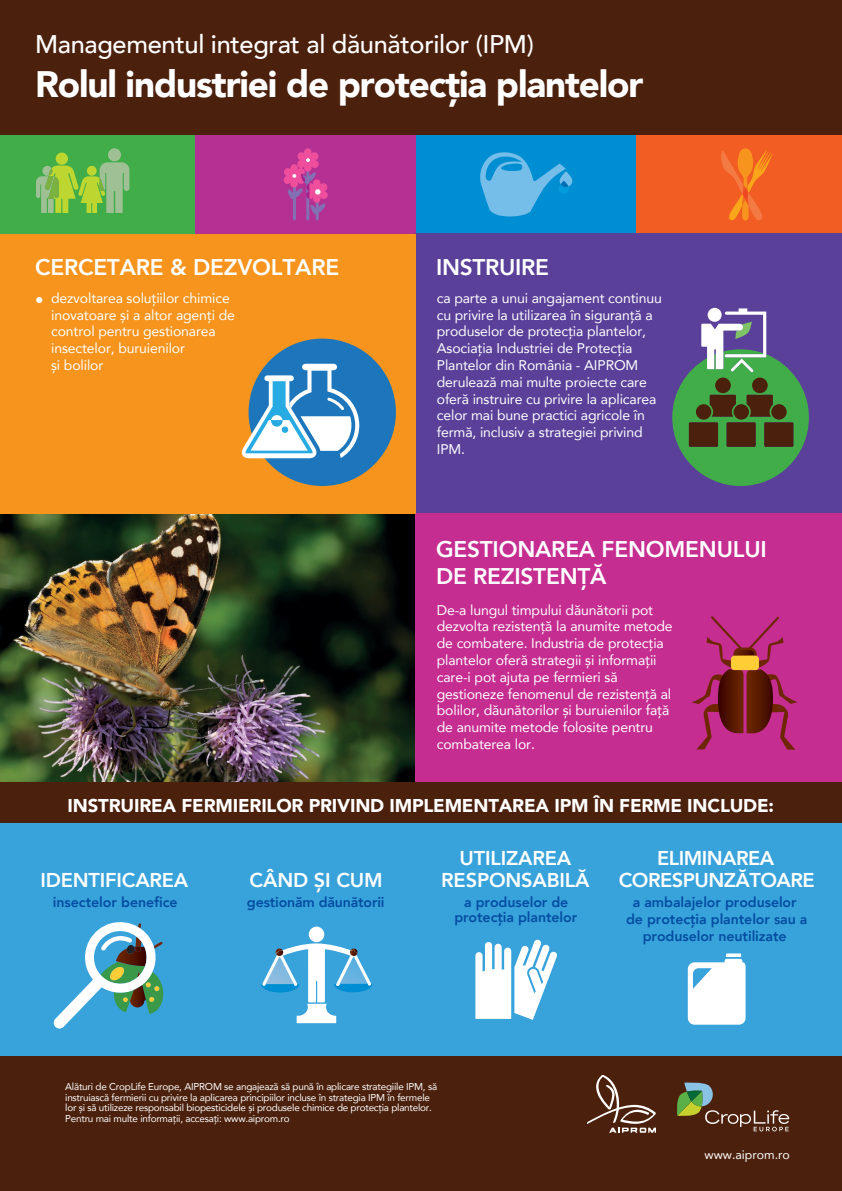
<style>
.page{position:relative;width:842px;height:1191px;background:#fff}
.page>*{position:absolute;margin:0;border:0;box-sizing:border-box;transform-origin:0 0}
.t1{font:900 36.75px "Avenir";letter-spacing:-.03em;color:#fff}
.t2{font:500 25.45px "Avenir";letter-spacing:-.015em;color:#fff}
.t3{font:800 22.65px/27.1px "Avenir";letter-spacing:-.01em;color:#fff}
.t4{font:800 20px/22.6px "Avenir";letter-spacing:-.01em;color:#fff;text-align:center}
.t5{font:900 18.5px "Avenir";letter-spacing:-.01em;color:#fff}
.t6{font:16.95px "Avenir";color:#fff}
.t7{font:800 14.15px/16.9px "Avenir";letter-spacing:-.005em;color:#034ea2;text-align:center}
.t8{font:14px/16.8px "Avenir";letter-spacing:-.01em;color:#fff}
.t9{font:12.35px "Avenir";color:#fff}
.t10{font:9.9px/10.5px "Avenir";letter-spacing:-.02em;color:#fff}
</style>
<div class="page">
<div style="left:0;top:820px;width:842px;height:255px;background:#38a2db"></div>
<div style="left:0;top:1056px;width:842px;height:135px;background:#4b200c"></div>
<svg style="left:53px;top:922px;width:111px;height:106px"></svg>
<div style="left:309px;top:926px;width:15px;height:16px;background:#fff;border-radius:50%"></div>
<svg style="left:261px;top:943px;width:111px;height:80px"></svg>
<svg style="left:688px;top:953px;width:58px;height:71px;background:#deeff9"></svg>
<div style="left:0;top:110px;width:195px;height:124px;background:#41ad49"></div>
<div style="left:416px;top:110px;width:220px;height:124px;background:#008ed2"></div>
<div style="left:195px;top:110px;width:221px;height:124px;background:#b43092"></div>
<div style="left:636px;top:110px;width:206px;height:124px;background:#f15d22"></div>
<div style="left:108px;top:148px;width:13px;height:13px;background:#9fc095;border-radius:50%"></div>
<div style="left:56px;top:153px;width:12px;height:12px;background:#bed730;border-radius:50%"></div>
<svg style="left:36px;top:162px;width:93px;height:50px"></svg>
<svg style="left:284px;top:148px;width:44px;height:72px"></svg>
<svg style="left:480px;top:152px;width:92px;height:65px"></svg>
<svg style="left:721px;top:148px;width:52px;height:72px"></svg>
<svg style="left:475px;top:939px;width:82px;height:81px"></svg>
<div style="left:0;top:0;width:842px;height:134px;background:#4b200c"></div>
<img style="left:0;top:513px;width:416px;height:269px">
<div style="left:416px;top:508px;width:426px;height:285px;background:#c62d91"></div>
<div style="left:416px;top:233px;width:426px;height:280px;background:#5a4099"></div>
<div style="left:0;top:234px;width:416px;height:279px;background:#f7941d"></div>
<div style="left:249px;top:338px;width:147px;height:148px;background:#1d76bc;border-radius:50%"></div>
<svg style="left:242px;top:364px;width:117px;height:94px"></svg>
<svg style="left:672px;top:308px;width:137px;height:178px"></svg>
<div style="left:726px;top:422px;width:30px;height:25px;background:#4b200c"></div>
<div style="left:764px;top:422px;width:29px;height:25px;background:#4b200c"></div>
<div style="left:689px;top:422px;width:29px;height:25px;background:#4b200c"></div>
<div style="left:714px;top:377px;width:17px;height:17px;background:#4b200c;border-radius:50%"></div>
<div style="left:714px;top:376px;width:18px;height:19px;border:2px solid #41ad49;border-radius:50%"></div>
<div style="left:751px;top:377px;width:17px;height:17px;background:#4b200c;border-radius:50%"></div>
<div style="left:750px;top:376px;width:19px;height:19px;border:2px solid #41ad49;border-radius:50%"></div>
<div style="left:733px;top:403px;width:17px;height:17px;background:#4b200c;border-radius:50%"></div>
<div style="left:732px;top:402px;width:19px;height:19px;border:2px solid #41ad49;border-radius:50%"></div>
<div style="left:770px;top:403px;width:17px;height:17px;background:#4b200c;border-radius:50%"></div>
<div style="left:769px;top:402px;width:19px;height:19px;border:2px solid #41ad49;border-radius:50%"></div>
<div style="left:695px;top:403px;width:17px;height:17px;background:#4b200c;border-radius:50%"></div>
<div style="left:694px;top:402px;width:19px;height:19px;border:2px solid #41ad49;border-radius:50%"></div>
<div style="left:0;top:782px;width:842px;height:40px;background:#4b200c"></div>
<svg style="left:692px;top:616px;width:105px;height:134px"></svg>
<div style="left:731px;top:655px;width:28px;height:15px;background:#ffce36;border-radius:4px"></div>
<svg style="left:677px;top:1082px;width:112px;height:49px"></svg>
<svg style="left:587px;top:1075px;width:69px;height:57px"></svg>
<h2 class="t2" style="left:35px;top:22px;width:500px">Managementul integrat al dăunătorilor (IPM)</h2>
<h1 class="t1" style="left:35px;top:53px;width:610px">Rolul industriei de protecția plantelor</h1>
<h3 class="t3" style="left:35px;top:253px;width:306px">CERCETARE &amp; DEZVOLTARE</h3>
<h3 class="t3" style="left:436px;top:253px;width:115px">INSTRUIRE</h3>
<p class="t6" style="left:35px;top:287px;width:10px">•</p>
<p class="t8" style="left:51px;top:289px;width:185px">dezvoltarea soluțiilor chimice inovatoare și a altor agenți de control pentru gestionarea insectelor, buruienilor<br>și bolilor</p>
<p class="t8" style="left:437px;top:289px;width:227px">ca parte a unui angajament continuu cu privire la utilizarea în siguranță a produselor de protecția plantelor,<br>Asociația Industriei de Protecția<br>Plantelor din România - AIPROM derulează mai multe proiecte care oferă instruire cu privire la aplicarea celor mai bune practici agricole în fermă, inclusiv a strategiei privind<br>IPM.</p>
<h3 class="t3" style="left:436px;top:536px;width:332px">GESTIONAREA FENOMENULUI<br>DE REZISTENȚĂ</h3>
<p class="t8" style="left:437px;top:601px;width:237px">De-a lungul timpului dăunătorii pot dezvolta rezistență la anumite metode de combatere. Industria de protecția plantelor oferă strategii și informații care-i pot ajuta pe fermieri să gestioneze fenomenul de rezistență al bolilor, dăunătorilor și buruienilor față de anumite metode folosite pentru combaterea lor.</p>
<h3 class="t5" style="left:68px;top:789px;width:708px">INSTRUIREA FERMIERILOR PRIVIND IMPLEMENTAREA IPM ÎN FERME INCLUDE:</h3>
<h3 class="t4" style="left:41px;top:869px;width:149px">IDENTIFICAREA</h3>
<p class="t7" style="left:53px;top:893px;width:126px">insectelor benefice</p>
<h3 class="t4" style="left:250px;top:869px;width:135px">CÂND ȘI CUM</h3>
<p class="t7" style="left:247px;top:893px;width:139px">gestionăm dăunătorii</p>
<h3 class="t4" style="left:441px;top:846px;width:150px">UTILIZAREA<br>RESPONSABILĂ</h3>
<p class="t7" style="left:454px;top:894px;width:124px;line-height:15.6px">a produselor de protecția plantelor</p>
<h3 class="t4" style="left:619px;top:846px;width:198px">ELIMINAREA<br>CORESPUNZĂTOARE</h3>
<p class="t7" style="left:626px;top:893px;width:183px">a ambalajelor produselor de protecția plantelor sau a produselor neutilizate</p>
<p class="t10" style="left:65px;top:1081px;width:373px">Alături de CropLife Europe, AIPROM se angajează să pună în aplicare strategiile IPM, să instruiască fermierii cu privire la aplicarea principiilor incluse în strategia IPM în fermele lor și să utilizeze responsabil biopesticidele și produsele chimice de protecția plantelor.<br>Pentru mai multe informații, accesați: www.aiprom.ro</p>
<p class="t9" style="left:704px;top:1145px;width:87px">www.aiprom.ro</p>
</div>
